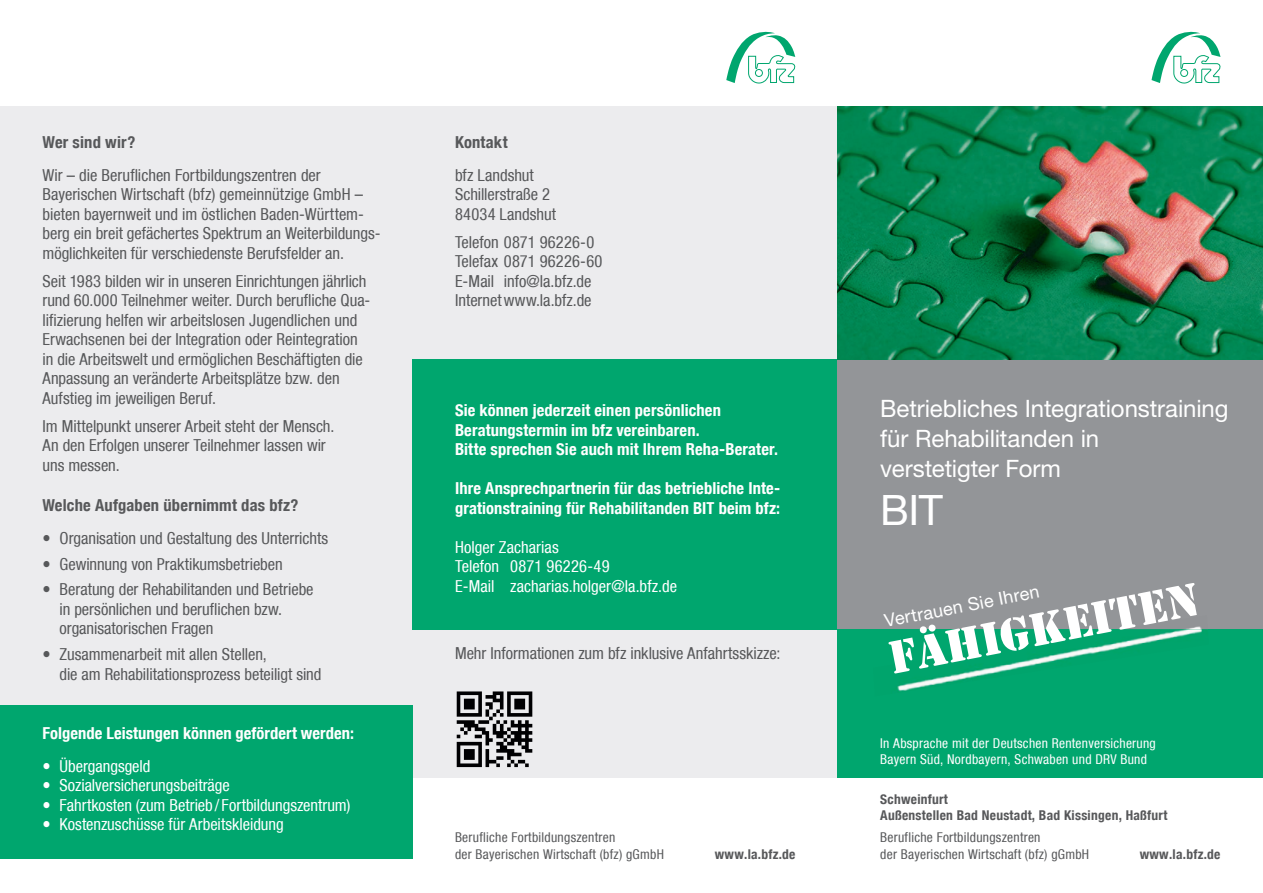
<style>
.page{position:relative;width:1263px;height:893px;background:#fff}
.page>*{position:absolute;margin:0;border:0;box-sizing:border-box;transform-origin:0 0}
.t1{font:48.15px "Stencil";color:#fff}
.t2{font:42px "Helvetica Neue LT Pro";color:#fff}
.t3{font:24px/30px "Helvetica Neue LT Pro";letter-spacing:-.005em;color:#fff}
.t4{font:18px "Helvetica Neue LT Pro";color:#fff}
.t5{font:condensed 16.5px/19.5px "Bfz";color:#57585a}
.t6{font:700 condensed 16.5px/19.5px "Bfz";letter-spacing:.005em;color:#fff}
.t7{font:condensed 16.5px/19.5px "Bfz";color:#fff}
.t8{font:700 condensed 16.5px "Bfz";letter-spacing:.01em;color:#57585a}
.t9{font:condensed 13.5px/16.5px "Bfz";letter-spacing:.02em;color:#57585a}
.t10{font:condensed 13.5px/16.5px "Bfz";letter-spacing:.02em;color:#fff}
.t11{font:700 condensed 13.5px/16.5px "Bfz";letter-spacing:.02em;color:#57585a}
</style>
<div class="page">
<div style="left:412px;top:106px;width:426px;height:672px;background:#ececee"></div>
<div style="left:0;top:106px;width:412px;height:672px;background:#ececee"></div>
<svg style="left:726px;top:31px;width:69px;height:53px"></svg>
<div style="left:412px;top:359px;width:426px;height:270px;background:#00a66e"></div>
<svg style="left:1151px;top:31px;width:69px;height:53px"></svg>
<div style="left:838px;top:359px;width:425px;height:270px;background:#939598"></div>
<div style="left:838px;top:629px;width:425px;height:149px;background:#00a66e"></div>
<img style="left:1187px;top:626px;width:15px;height:3px">
<img style="left:897px;top:629px;width:311px;height:62px">
<img style="left:838px;top:106px;width:425px;height:253px">
<div style="left:0;top:706px;width:412px;height:153px;background:#00a66e"></div>
<svg style="left:456px;top:691px;width:77px;height:77px"></svg>
<p class="t8" style="left:43px;top:132px;width:94px">Wer sind wir?</p>
<p class="t5" style="left:43px;top:165px;width:340px">Wir – die Beruflichen Fortbildungszentren der Bayerischen Wirtschaft (bfz) gemeinnützige GmbH – bieten bayernweit und im östlichen Baden-Württem&shy;berg ein breit gefächertes Spektrum an Weiterbildungs&shy;möglichkeiten für verschiedenste Berufsfelder an.</p>
<p class="t5" style="left:43px;top:271px;width:329px">Seit 1983 bilden wir in unseren Einrichtungen jährlich rund 60.000 Teilnehmer weiter. Durch berufliche Qua&shy;lifizierung helfen wir arbeitslosen Jugendlichen und Erwachsenen bei der Integration oder Reintegration in die Arbeitswelt und ermöglichen Beschäftigten die Anpassung an veränderte Arbeitsplätze bzw. den Aufstieg im jeweiligen Beruf.</p>
<p class="t5" style="left:43px;top:416px;width:293px">Im Mittelpunkt unserer Arbeit steht der Mensch.<br>An den Erfolgen unserer Teilnehmer lassen wir uns messen.</p>
<p class="t8" style="left:43px;top:496px;width:257px">Welche Aufgaben übernimmt das bfz?</p>
<p class="t5" style="left:43px;top:528px;width:287px">• Organisation und Gestaltung des Unterrichts</p>
<p class="t5" style="left:43px;top:554px;width:242px">• Gewinnung von Praktikumsbetrieben</p>
<p class="t5" style="left:60px;top:580px;width:256px;text-indent:-17px">• Beratung der Rehabilitanden und Betriebe in persönlichen und beruflichen bzw. organisa torischen Fragen</p>
<p class="t5" style="left:60px;top:645px;width:263px;text-indent:-17px">• Zusammenarbeit mit allen Stellen,<br>die am Rehabi litationsprozess beteiligt sind</p>
<p class="t6" style="left:43px;top:724px;width:313px">Folgende Leistungen können gefördert werden:</p>
<p class="t7" style="left:43px;top:756px;width:109px">• Übergangsgeld</p>
<p class="t7" style="left:43px;top:775px;width:189px">• Sozialversicherungsbeiträge</p>
<p class="t7" style="left:43px;top:795px;width:309px">• Fahrtkosten (zum Betrieb / Fortbildungszentrum)</p>
<p class="t7" style="left:43px;top:814px;width:243px">• Kostenzuschüsse für Arbeitskleidung</p>
<p class="t8" style="left:455px;top:132px;width:54px">Kontakt</p>
<p class="t5" style="left:455px;top:165px;width:102px">bfz Landshut<br>Schillerstraße 2<br>84034 Landshut</p>
<p class="t5" style="left:455px;top:232px;width:149px">Telefon 0871 96226-0<br>Telefax 0871 96226-60<br>E-Mail info@la.bfz.de<br>Internet www.la.bfz.de</p>
<p class="t6" style="left:455px;top:400px;width:324px">Sie können jederzeit einen persönlichen<br>Beratungstermin im bfz vereinbaren.<br>Bitte sprechen Sie auch mit Ihrem Reha-Berater.</p>
<p class="t6" style="left:455px;top:478px;width:327px">Ihre Ansprechpartnerin für das betriebliche Inte&shy;grationstraining für Rehabilitanden BIT beim bfz:</p>
<p class="t7" style="left:455px;top:537px;width:224px">Holger Zacharias<br>Telefon 0871 96226-49<br>E-Mail zacharias.holger@la.bfz.de</p>
<p class="t5" style="left:455px;top:643px;width:327px">Mehr Informationen zum bfz inklusive Anfahrtsskizze:</p>
<p class="t9" style="left:455px;top:829px;width:210px">Berufliche Fortbildungszentren<br>der Bayerischen Wirtschaft (bfz) gGmbH</p>
<p class="t11" style="left:715px;top:846px;width:82px">www.la.bfz.de</p>
<h3 class="t3" style="left:880px;top:393px;width:350px">Betriebliches Integrationstraining für Rehabilitanden in<br>verstetigter Form</h3>
<h2 class="t2" style="left:880px;top:485px;width:64px">BIT</h2>
<h1 class="t1" style="left:884px;top:631px;width:316px;rotate:-11deg">fÄhigkeiten</h1>
<p class="t4" style="left:883px;top:610px;width:159px;rotate:-11deg">Vertrauen Sie Ihren</p>
<p class="t10" style="left:880px;top:735px;width:277px">In Absprache mit der Deutschen Rentenversicherung<br>Bayern Süd, Nordbayern, Schwaben und DRV Bund</p>
<p class="t11" style="left:880px;top:791px;width:289px">Schweinfurt<br>Außenstellen Bad Neustadt, Bad Kissingen, Haßfurt</p>
<p class="t9" style="left:880px;top:829px;width:210px">Berufliche Fortbildungszentren<br>der Bayerischen Wirtschaft (bfz) gGmbH</p>
<p class="t11" style="left:1140px;top:846px;width:82px">www.la.bfz.de</p>
</div>
